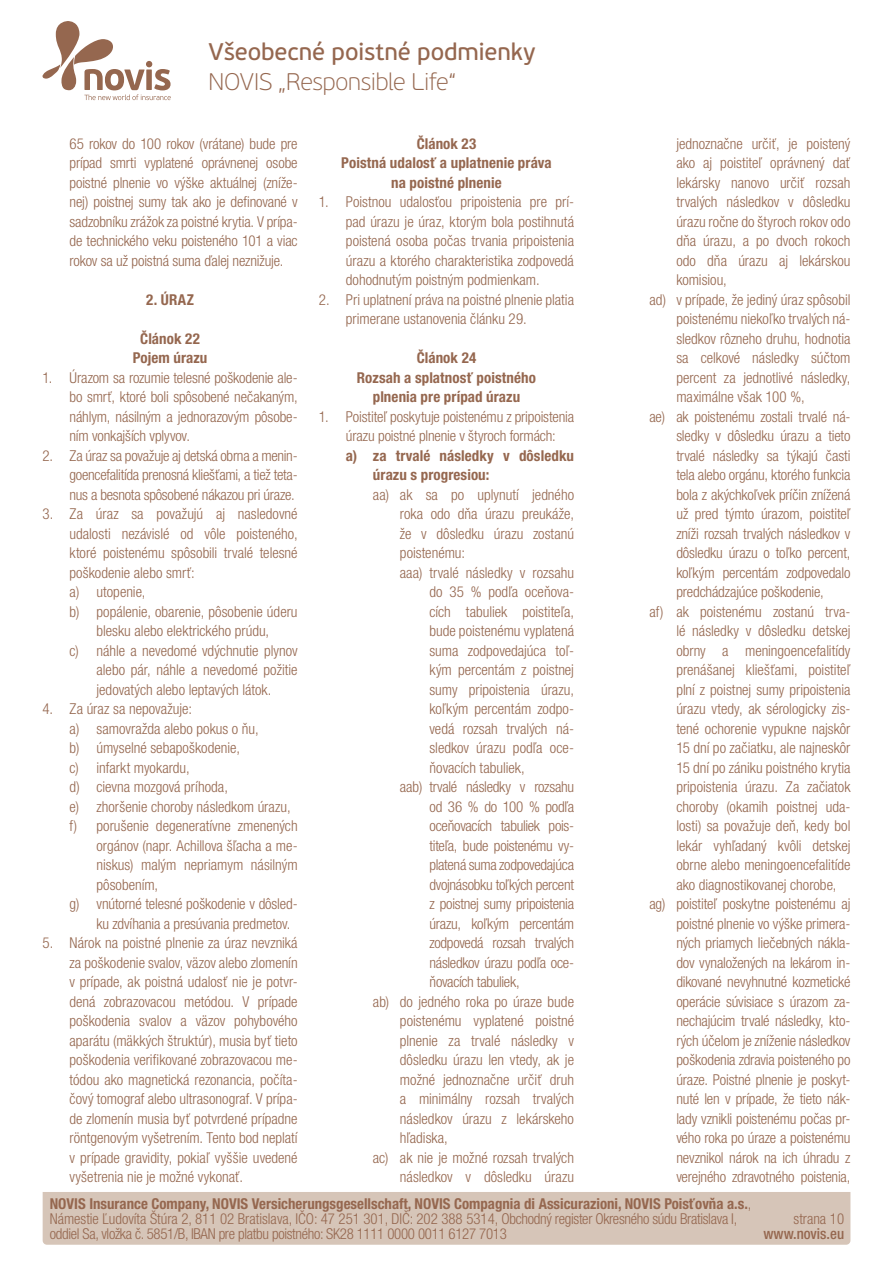
<style>
.page{position:relative;width:893px;height:1263px;background:#fff}
.page>*{position:absolute;margin:0;border:0;box-sizing:border-box;transform-origin:0 0}
.t1{font:24px "PF Beau Sans Pro Bbook";letter-spacing:-.005em;color:#95674f}
.t2{font:100 24px "PF Beau Sans Pro";letter-spacing:-.01em;color:#95674f}
.List_Paragraph{font:300 condensed 15px/19.5px "Helvetica Neue LT Pro";color:#95674f;text-align:justify}
.List_Paragraph-2{font:300 condensed 15px/15px "Helvetica Neue LT Pro";letter-spacing:-.02em;color:#95674f}
.List_Paragraph-3{font:700 condensed 15px/19.5px "Helvetica Neue LT Pro";letter-spacing:.005em;color:#95674f}
.t3{font:500 condensed 15px "Helvetica Neue LT Pro";color:#95674f}
.s1{font-weight:700}
</style>
<div class="page">
<div style="left:43px;top:1192px;width:807px;height:53px;background:#d6c5b8"></div>
<svg style="left:42px;top:21px;width:129px;height:79px"></svg>
<h1 class="t1" style="left:208px;top:38px;width:328px">Všeobecné poistné podmienky</h1>
<h1 class="t2" style="left:208px;top:68px;width:249px">NOVIS „Responsible Life“</h1>
<p class="List_Paragraph" style="left:70px;top:133px;width:230px">65 rokov do 100 rokov (vrátane) bude pre prípad smrti vyplatené oprávnenej osobe poistné plnenie vo výške aktuálnej (zníže&shy;nej) poistnej sumy tak ako je definované v sadzobníku zrážok za poistné krytia. V prípa&shy;de technického veku poisteného 101 a viac rokov sa už poistná suma ďalej neznižuje.</p>
<p class="List_Paragraph-3" style="left:146px;top:289px;width:49px">2. ÚRAZ</p>
<p class="List_Paragraph-3" style="left:140px;top:328px;width:61px">Článok 22</p>
<p class="List_Paragraph-3" style="left:133px;top:348px;width:76px">Pojem úrazu</p>
<p class="List_Paragraph" style="left:70px;top:367px;width:230px;text-indent:-27px">1. Úrazom sa rozumie telesné poškodenie ale&shy;bo smrť, ktoré boli spôsobené nečakaným, náhlym, násilným a jednorazovým pôsobe&shy;ním vonkajších vplyvov.</p>
<p class="List_Paragraph" style="left:70px;top:445px;width:230px;text-indent:-27px">2. Za úraz sa považuje aj detská obrna a menin&shy;goencefalitída prenosná kliešťami, a tiež teta&shy;nus a besnota spôsobené nákazou pri úraze.</p>
<p class="List_Paragraph" style="left:70px;top:504px;width:230px;text-indent:-27px">3. Za úraz sa považujú aj nasledovné udalosti nezávislé od vôle poisteného, ktoré poistenému spôsobili trvalé telesné poškodenie alebo smrť:</p>
<p class="List_Paragraph" style="left:70px;top:582px;width:77px">a) utopenie,</p>
<p class="List_Paragraph" style="left:70px;top:601px;width:230px;text-align:center">b) popálenie, obarenie, pôsobenie úderu blesku alebo elektrického prúdu,</p>
<p class="List_Paragraph" style="left:97px;top:640px;width:203px;text-indent:-27px">c) náhle a nevedomé vdýchnutie plynov alebo pár, náhle a nevedomé požitie jedovatých alebo leptavých látok.</p>
<p class="List_Paragraph" style="left:43px;top:699px;width:151px">4. Za úraz sa nepovažuje:</p>
<p class="List_Paragraph" style="left:70px;top:718px;width:191px">a) samovražda alebo pokus o ňu,</p>
<p class="List_Paragraph" style="left:70px;top:738px;width:172px">b) úmyselné sebapoškodenie,</p>
<p class="List_Paragraph" style="left:70px;top:757px;width:122px">c) infarkt myokardu,</p>
<p class="List_Paragraph" style="left:70px;top:777px;width:160px">d) cievna mozgová príhoda,</p>
<p class="List_Paragraph" style="left:70px;top:796px;width:223px">e) zhoršenie choroby následkom úrazu,</p>
<p class="List_Paragraph" style="left:97px;top:816px;width:203px;text-indent:-27px">f) porušenie degeneratívne zmenených orgánov (napr. Achillova šľacha a me&shy;niskus) malým nepriamym násilným pôsobením,</p>
<p class="List_Paragraph" style="left:97px;top:894px;width:203px;text-indent:-27px">g) vnútorné telesné poškodenie v dôsled&shy;ku zdvíhania a presúvania predmetov.</p>
<p class="List_Paragraph" style="left:70px;top:933px;width:230px;text-indent:-27px">5. Nárok na poistné plnenie za úraz nevzniká za poškodenie svalov, väzov alebo zlomenín v prípade, ak poistná udalosť nie je potvr&shy;dená zobrazovacou metódou. V prípade poškodenia svalov a väzov pohybového aparátu (mäkkých štruktúr), musia byť tieto poškodenia verifikované zobrazovacou me&shy;tódou ako magnetická rezonancia, počíta&shy;čový tomograf alebo ultrasonograf. V prípa&shy;de zlomenín musia byť potvrdené prípadne röntgenovým vyšetrením. Tento bod neplatí v prípade gravidity, pokiaľ vyššie uvedené vyšetrenia nie je možné vykonať.</p>
<p class="List_Paragraph-3" style="left:417px;top:133px;width:61px">Článok 23</p>
<p class="List_Paragraph-3" style="left:341px;top:153px;width:212px">Poistná udalosť a uplatnenie práva</p>
<p class="List_Paragraph-3" style="left:391px;top:172px;width:112px">na poistné plnenie</p>
<p class="List_Paragraph" style="left:346px;top:192px;width:230px;text-indent:-27px">1. Poistnou udalosťou pripoistenia pre prí&shy;pad úrazu je úraz, ktorým bola postihnutá poistená osoba počas trvania pripoistenia úrazu a ktorého charakteristika zodpovedá dohodnutým poistným podmienkam.</p>
<p class="List_Paragraph" style="left:346px;top:289px;width:230px;text-indent:-27px">2. Pri uplatnení práva na poistné plnenie platia primerane ustanovenia článku 29.</p>
<p class="List_Paragraph-3" style="left:417px;top:348px;width:61px">Článok 24</p>
<p class="List_Paragraph-3" style="left:357px;top:367px;width:181px">Rozsah a splatnosť poistného</p>
<p class="List_Paragraph-3" style="left:373px;top:387px;width:149px">plnenia pre prípad úrazu</p>
<p class="List_Paragraph" style="left:319px;top:406px;width:257px;text-align:center">1. Poistiteľ poskytuje poistenému z pripoistenia úrazu poistné plnenie v štyroch formách:</p>
<p class="List_Paragraph-3" style="left:373px;top:445px;width:203px;text-indent:-27px">a) za trvalé následky v dôsledku úrazu s progresiou:</p>
<p class="List_Paragraph" style="left:400px;top:484px;width:176px;text-indent:-27px">aa) ak sa po uplynutí jedného roka odo dňa úrazu preukáže, že v dôsledku úrazu zostanú poistenému:</p>
<p class="List_Paragraph" style="left:429px;top:562px;width:146px;text-indent:-30px">aaa) trvalé následky v rozsahu do 35 % podľa oceňova&shy;cích tabuliek poistiteľa, bude poistenému vyplatená suma zodpovedajúca toľ&shy;kým percentám z poistnej sumy pripoistenia úrazu, koľkým percentám zodpo&shy;vedá rozsah trvalých ná&shy;sledkov úrazu podľa oce&shy;ňovacích tabuliek,</p>
<p class="List_Paragraph" style="left:429px;top:777px;width:146px;text-indent:-30px">aab) trvalé následky v rozsahu od 36 % do 100 % podľa oceňovacích tabuliek pois&shy;titeľa, bude poistenému vy&shy;platená suma zodpovedajúca dvojnásobku toľkých percent z poistnej sumy pripoistenia úrazu, koľkým percentám zodpovedá rozsah trvalých následkov úrazu podľa oce&shy;ňovacích tabuliek,</p>
<p class="List_Paragraph" style="left:400px;top:991px;width:176px;text-indent:-27px">ab) do jedného roka po úraze bude poistenému vyplatené poistné plnenie za trvalé následky v dôsledku úrazu len vtedy, ak je možné jednoznačne určiť druh a minimálny rozsah trvalých následkov úrazu z lekárskeho hľadiska,</p>
<p class="List_Paragraph" style="left:373px;top:1147px;width:203px;text-align:right">ac) ak nie je možné rozsah trvalých následkov v dôsledku úrazu</p>
<p class="List_Paragraph" style="left:676px;top:133px;width:176px">jednoznačne určiť, je poistený ako aj poistiteľ oprávnený dať lekársky nanovo určiť rozsah trvalých následkov v dôsledku úrazu ročne do štyroch rokov odo dňa úrazu, a po dvoch rokoch odo dňa úrazu aj lekárskou komisiou,</p>
<p class="List_Paragraph" style="left:676px;top:289px;width:176px;text-indent:-27px">ad) v prípade, že jediný úraz spôsobil poistenému niekoľko trvalých ná&shy;sledkov rôzneho druhu, hodnotia sa celkové následky súčtom percent za jednotlivé následky, maximálne však 100 %,</p>
<p class="List_Paragraph" style="left:676px;top:406px;width:176px;text-indent:-27px">ae) ak poistenému zostali trvalé ná&shy;sledky v dôsledku úrazu a tieto trvalé následky sa týkajú časti tela alebo orgánu, ktorého funkcia bola z akýchkoľvek príčin znížená už pred týmto úrazom, poistiteľ zníži rozsah trvalých následkov v dôsledku úrazu o toľko percent, koľkým percentám zodpovedalo predchádzajúce poškodenie,</p>
<p class="List_Paragraph" style="left:676px;top:601px;width:176px;text-indent:-27px">af) ak poistenému zostanú trva&shy;lé následky v dôsledku detskej obrny a meningoencefalitídy prenášanej kliešťami, poistiteľ plní z poistnej sumy pripoistenia úrazu vtedy, ak sérologicky zis&shy;tené ochorenie vypukne najskôr 15 dní po začiatku, ale najneskôr 15 dní po zániku poistného krytia pripoistenia úrazu. Za začiatok choroby (okamih poistnej uda&shy;losti) sa považuje deň, kedy bol lekár vyhľadaný kvôli detskej obrne alebo meningoencefalitíde ako diagnostikovanej chorobe,</p>
<p class="List_Paragraph" style="left:676px;top:894px;width:176px;text-indent:-27px">ag) poistiteľ poskytne poistenému aj poistné plnenie vo výške primera&shy;ných priamych liečebných nákla&shy;dov vynaložených na lekárom in&shy;dikované nevyhnutné kozmetické operácie súvisiace s úrazom za&shy;nechajúcim trvalé následky, kto&shy;rých účelom je zníženie následkov poškodenia zdravia poisteného po úraze. Poistné plnenie je poskyt&shy;nuté len v prípade, že tieto nák&shy;lady vznikli poistenému počas pr&shy;vého roka po úraze a poistenému nevznikol nárok na ich úhradu z verejného zdravotného poistenia,</p>
<p class="List_Paragraph-2" style="left:50px;top:1196px;width:703px"><span class="s1">NOVIS Insurance Company, NOVIS Versicherungsgesellschaft, NOVIS Compagnia di Assicurazioni, NOVIS Poisťovňa a.s.</span>,<br>Námestie Ľudovíta Štúra 2, 811 02 Bratislava, IČO: 47 251 301, DIČ: 202 388 5314, Obchodný register Okresného súdu Bratislava I, oddiel Sa, vložka č. 5851/B, IBAN pre platbu poistného: SK28 1111 0000 0011 6127 7013</p>
<p class="List_Paragraph" style="left:794px;top:1209px;width:52px">strana 10</p>
<p class="t3" style="left:763px;top:1224px;width:82px">www.novis.eu</p>
</div>
